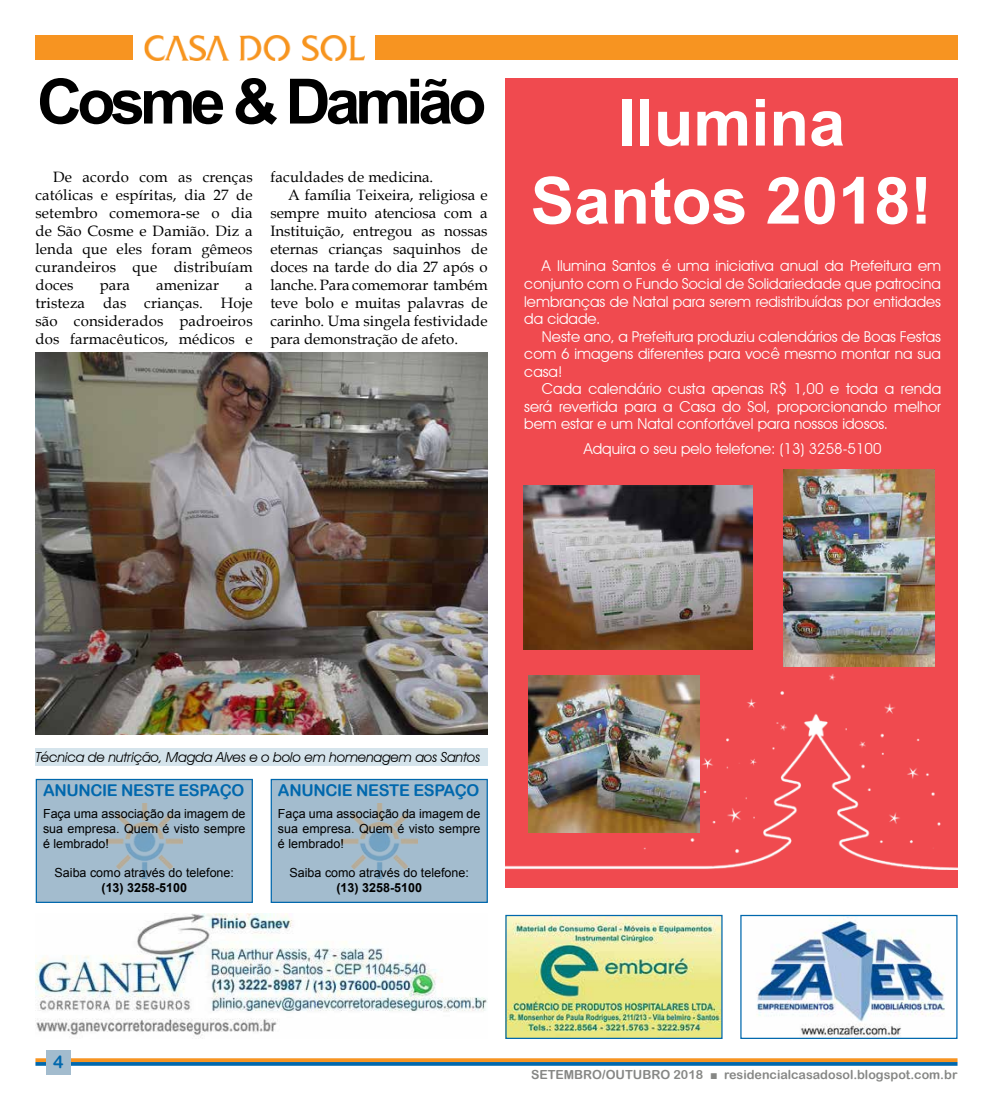
<style>
.page{position:relative;width:993px;height:1117px;background:#fff}
.page>*{position:absolute;margin:0;border:0;box-sizing:border-box;transform-origin:0 0}
.t1{font:700 65px/78px "Arial";color:#fff;text-align:center}
.t2{font:700 62.5px "Arial";letter-spacing:-.08em;color:#000}
.t3{font:17.5px "Arial Rounded MT Bold";color:#0168ad}
.t4{font:16.25px "Arial Rounded MT Bold";letter-spacing:-.02em;color:#0168ad}
.t5{font:15px/18px "Book Antiqua";color:#000;text-align:justify}
.t6{font:15px/17.5px "Avant Garde IT Cby BT";color:#fff;text-align:justify}
.t7{font:italic 13.75px "Avant Garde IT Cby BT";letter-spacing:-.01em;color:#000}
.t8{font:12.5px/15px "Arial";color:#000;text-align:justify}
.t9{font:12.5px "Arial Rounded MT Bold";color:#868785}
.t10{font:700 12.5px "Arial";color:#000}
.s1{font-family:"Arial"}
</style>
<div class="page">
<svg style="left:35px;top:1061px;width:922px;height:4px;background:#427489"></svg>
<svg style="left:35px;top:1058px;width:922px;height:3px;background:#f79d35"></svg>
<div style="left:46px;top:1049px;width:25px;height:25px;background:#a3bcce"></div>
<img style="left:144px;top:35px;width:221px;height:25px">
<div style="left:35px;top:35px;width:98px;height:25px;background:#f79421"></div>
<div style="left:375px;top:35px;width:582px;height:25px;background:#f79421"></div>
<img style="left:507px;top:916px;width:213px;height:120px">
<div style="left:505px;top:914px;width:217px;height:124px;border:1px solid #0168ad"></div>
<img style="left:742px;top:916px;width:213px;height:120px">
<div style="left:740px;top:914px;width:217px;height:124px;border:1px solid #0168ad"></div>
<div style="left:270px;top:778px;width:217px;height:124px;background:#a3bcce;border:1px solid #0168ad"></div>
<img style="left:341px;top:803px;width:76px;height:75px">
<div style="left:36px;top:778px;width:217px;height:124px;background:#a3bcce;border:1px solid #0168ad"></div>
<img style="left:106px;top:803px;width:76px;height:75px">
<img style="left:36px;top:913px;width:451px;height:125px">
<img style="left:36px;top:352px;width:452px;height:382px">
<div style="left:36px;top:747px;width:452px;height:18px;background:#d5e4ec"></div>
<div style="left:505px;top:79px;width:452px;height:808px;background:#f04a4f"></div>
<img style="left:505px;top:674px;width:452px;height:194px">
<img style="left:523px;top:486px;width:229px;height:163px">
<img style="left:528px;top:675px;width:170px;height:157px">
<img style="left:783px;top:469px;width:151px;height:197px">
<h2 class="t2" style="left:37px;top:60px;width:450px">Cosme &amp; Damião</h2>
<p class="t5" style="left:35px;top:167px;width:219px;text-indent:18px">De acordo com as crenças católicas e espíritas, dia 27 de setembro comemora-se o dia de São Cosme e Damião. Diz a lenda que eles foram gêmeos curandeiros que distribuíam doces</p>
<p class="t5" style="left:100px;top:275px;width:32px">para</p>
<p class="t5" style="left:156px;top:275px;width:65px">amenizar</p>
<p class="t5" style="left:35px;top:275px;width:219px;text-indent:210px">a tristeza das crianças. Hoje são considerados padroeiros dos farmacêuticos, médicos e</p>
<p class="t5" style="left:270px;top:167px;width:164px">faculdades de medicina.</p>
<p class="t5" style="left:288px;top:185px;width:201px">A família Teixeira, religiosa e</p>
<p class="t5" style="left:270px;top:203px;width:219px">sempre muito atenciosa com a</p>
<p class="t5" style="left:270px;top:221px;width:219px">Instituição, entregou as nossas</p>
<p class="t5" style="left:270px;top:239px;width:219px">eternas crianças saquinhos de</p>
<p class="t5" style="left:270px;top:257px;width:219px">doces na tarde do dia 27 após o</p>
<p class="t5" style="left:270px;top:275px;width:219px">lanche. Para comemorar também</p>
<p class="t5" style="left:270px;top:293px;width:219px">teve bolo e muitas palavras de</p>
<p class="t5" style="left:270px;top:311px;width:219px">carinho. Uma singela festividade</p>
<p class="t5" style="left:270px;top:329px;width:189px">para demonstração de afeto.</p>
<h1 class="t1" style="left:530px;top:86px;width:402px">Ilumina<br>Santos 2018!</h1>
<p class="t6" style="left:524px;top:257px;width:418px;text-indent:18px">A Ilumina Santos é uma iniciativa anual da Prefeitura em conjunto com o Fundo Social de Solidariedade que patrocina lembranças de Natal para serem redistribuídas por entidades da cidade.</p>
<p class="t6" style="left:524px;top:327px;width:418px;text-indent:18px">Neste ano, a Prefeitura produziu calendários de Boas Festas com 6 imagens diferentes para você mesmo montar na sua casa!</p>
<p class="t6" style="left:524px;top:380px;width:418px;text-indent:18px">Cada calendário custa apenas R$ 1,00 e toda a renda será revertida para a Casa do Sol, proporcionando melhor bem estar e um Natal confortável para nossos idosos.</p>
<p class="t6" style="left:583px;top:440px;width:299px">Adquira o seu pelo telefone: (13) 3258-5100</p>
<p class="t7" style="left:36px;top:748px;width:445px">Técnica de nutrição, Magda Alves e o bolo em homenagem aos Santos</p>
<p class="t4" style="left:43px;top:780px;width:203px">ANUNCIE NESTE ESPAÇO</p>
<p class="t8" style="left:43px;top:806px;width:204px">Faça uma associação da imagem de sua empresa. Quem é visto sempre é lembrado!</p>
<p class="t8" style="left:55px;top:865px;width:181px">Saiba como através do telefone:</p>
<p class="t10" style="left:101px;top:879px;width:87px">(13) 3258-5100</p>
<p class="t4" style="left:278px;top:780px;width:203px">ANUNCIE NESTE ESPAÇO</p>
<p class="t8" style="left:278px;top:806px;width:204px">Faça uma associação da imagem de sua empresa. Quem é visto sempre é lembrado!</p>
<p class="t8" style="left:289px;top:865px;width:181px">Saiba como através do telefone:</p>
<p class="t10" style="left:336px;top:879px;width:87px">(13) 3258-5100</p>
<p class="t3" style="left:53px;top:1051px;width:12px">4</p>
<p class="t9" style="left:531px;top:1066px;width:428px">SETEMBRO/OUTUBRO 2018 <span class="s1">■</span> residencialcasadosol.blogspot.com.br</p>
</div>
